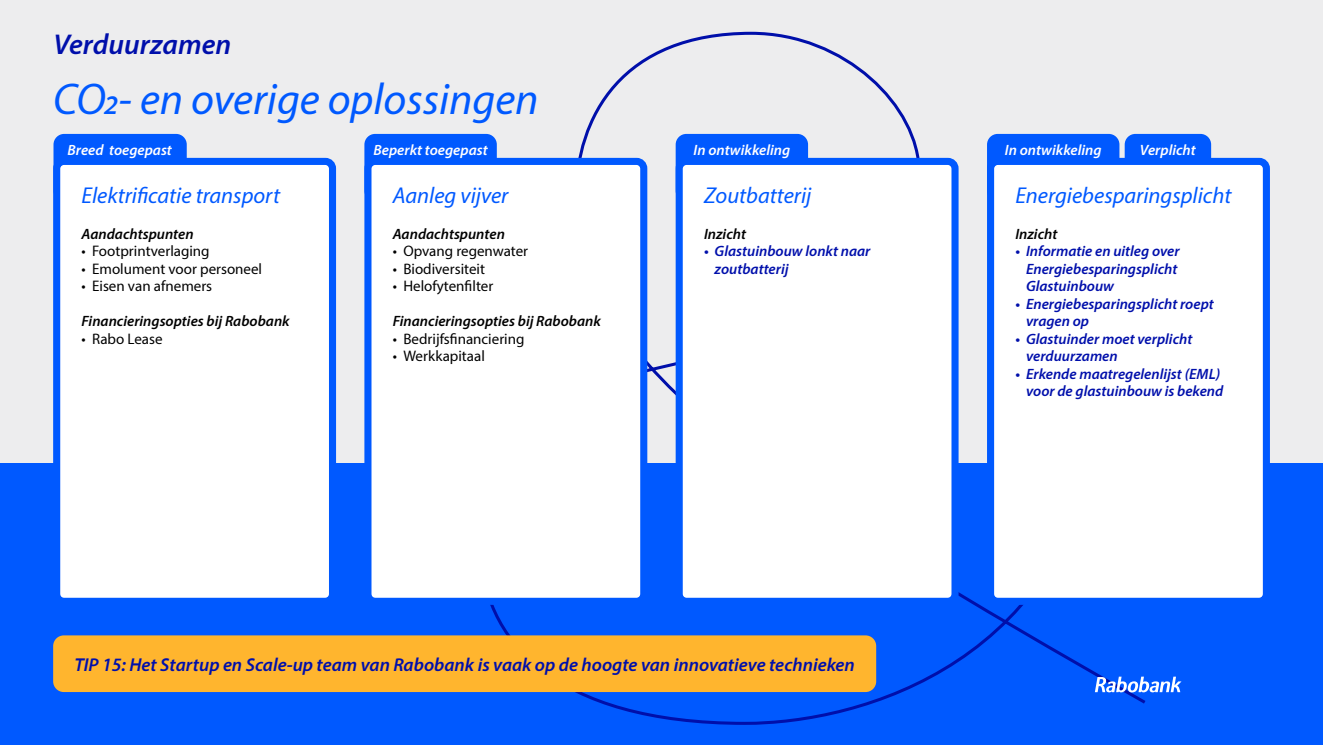
<style>
.page{position:relative;width:1323px;height:745px;background:#fff}
.page>*{position:absolute;margin:0;border:0;box-sizing:border-box;transform-origin:0 0}
.t1{font:italic 43.75px "Myriadfor Rabobank";color:#0059ff}
.t2{font:28.75px "Myriadfor Rabobank S Bd It";color:#000fab}
.t3{font:italic 22.5px "Myriadfor Rabobank";color:#0059ff}
.t4{font:18.75px "Myriadfor Rabobank S Bd It";color:#000fab}
.t5{font:15px/17.5px "Myriadfor Rabobank S Bd It";color:#000fab}
.t6{font:15px "Myriadfor Rabobank";color:#000}
.t7{font:15px "Myriadfor Rabobank S Bd It";color:#000}
.t8{font:15px "Myriadfor Rabobank S Bd It";color:#fff}
</style>
<div class="page">
<div style="left:0;top:0;width:1323px;height:744px;background:#ededee"></div>
<div style="left:0;top:463px;width:1323px;height:281px;background:#0059ff"></div>
<svg style="left:478px;top:31px;width:670px;height:694px"></svg>
<div style="left:1125px;top:134px;width:86px;height:67px;background:#0059ff;border-radius:11px"></div>
<div style="left:53px;top:134px;width:134px;height:67px;background:#0059ff;border-radius:11px"></div>
<div style="left:676px;top:134px;width:132px;height:67px;background:#0059ff;border-radius:11px"></div>
<div style="left:987px;top:134px;width:132px;height:67px;background:#0059ff;border-radius:11px"></div>
<div style="left:364px;top:134px;width:133px;height:67px;background:#0059ff;border-radius:11px"></div>
<div style="left:57px;top:161px;width:275px;height:440px;background:#fff;border-radius:7px"></div>
<div style="left:53px;top:158px;width:283px;height:446px;border:7px solid #0059ff;border-radius:7px"></div>
<div style="left:368px;top:161px;width:276px;height:440px;background:#fff;border-radius:7px"></div>
<div style="left:364px;top:158px;width:283px;height:446px;border:7px solid #0059ff;border-radius:7px"></div>
<div style="left:679px;top:161px;width:276px;height:440px;background:#fff;border-radius:7px"></div>
<div style="left:676px;top:158px;width:282px;height:446px;border:7px solid #0059ff;border-radius:7px"></div>
<div style="left:990px;top:161px;width:276px;height:440px;background:#fff;border-radius:7px"></div>
<div style="left:987px;top:158px;width:283px;height:446px;border:7px solid #0059ff;border-radius:7px"></div>
<div style="left:53px;top:635px;width:823px;height:56px;background:#ffb52e;border-radius:11px"></div>
<svg style="left:1095px;top:676px;width:86px;height:16px"></svg>
<h2 class="t2" style="left:53px;top:26px;width:179px">Verduurzamen</h2>
<h1 class="t1" style="left:53px;top:72px;width:487px">CO2- en overige oplossingen</h1>
<p class="t8" style="left:68px;top:141px;width:106px">Breed toegepast</p>
<p class="t8" style="left:373px;top:141px;width:116px">Beperkt toegepast</p>
<p class="t8" style="left:693px;top:141px;width:98px">In ontwikkeling</p>
<p class="t8" style="left:1005px;top:141px;width:98px">In ontwikkeling</p>
<p class="t8" style="left:1140px;top:141px;width:57px">Verplicht</p>
<h3 class="t3" style="left:81px;top:181px;width:200px">Elektrificatie transport</h3>
<p class="t7" style="left:81px;top:224px;width:114px">Aandachtspunten</p>
<p class="t6" style="left:81px;top:242px;width:130px">• Footprintverlaging</p>
<p class="t6" style="left:81px;top:259px;width:182px">• Emolument voor personeel</p>
<p class="t6" style="left:81px;top:277px;width:132px">• Eisen van afnemers</p>
<p class="t7" style="left:81px;top:311px;width:210px">Financieringsopties bij Rabobank</p>
<p class="t6" style="left:81px;top:329px;width:83px">• Rabo Lease</p>
<h3 class="t3" style="left:393px;top:181px;width:117px">Aanleg vijver</h3>
<p class="t7" style="left:393px;top:224px;width:114px">Aandachtspunten</p>
<p class="t6" style="left:393px;top:242px;width:137px">• Opvang regenwater</p>
<p class="t6" style="left:393px;top:259px;width:94px">• Biodiversiteit</p>
<p class="t6" style="left:393px;top:277px;width:102px">• Helofytenfilter</p>
<p class="t7" style="left:393px;top:311px;width:210px">Financieringsopties bij Rabobank</p>
<p class="t6" style="left:393px;top:329px;width:133px">• Bedrijfsfinanciering</p>
<p class="t6" style="left:393px;top:347px;width:94px">• Werkkapitaal</p>
<h3 class="t3" style="left:704px;top:181px;width:109px">Zoutbatterij</h3>
<p class="t7" style="left:704px;top:224px;width:44px">Inzicht</p>
<p class="t5" style="left:715px;top:242px;width:157px;text-indent:-11px">• Glastuinbouw lonkt naar zoutbatterij</p>
<h3 class="t3" style="left:1015px;top:181px;width:218px">Energiebesparingsplicht</h3>
<p class="t7" style="left:1015px;top:224px;width:44px">Inzicht</p>
<p class="t5" style="left:1026px;top:242px;width:155px;text-indent:-11px">• Informatie en uitleg over<br>Energiebesparingsplicht<br>Glastuinbouw</p>
<p class="t5" style="left:1026px;top:294px;width:189px;text-indent:-11px">• Energiebesparingsplicht roept vragen op</p>
<p class="t5" style="left:1026px;top:329px;width:168px;text-indent:-11px">• Glastuinder moet verplicht verduurzamen</p>
<p class="t5" style="left:1015px;top:364px;width:209px;text-align:right">• Erkende maatregelenlijst (EML) voor de glastuinbouw is bekend</p>
<p class="t4" style="left:74px;top:652px;width:782px">TIP 15: Het Startup en Scale-up team van Rabobank is vaak op de hoogte van innovatieve technieken</p>
</div>
